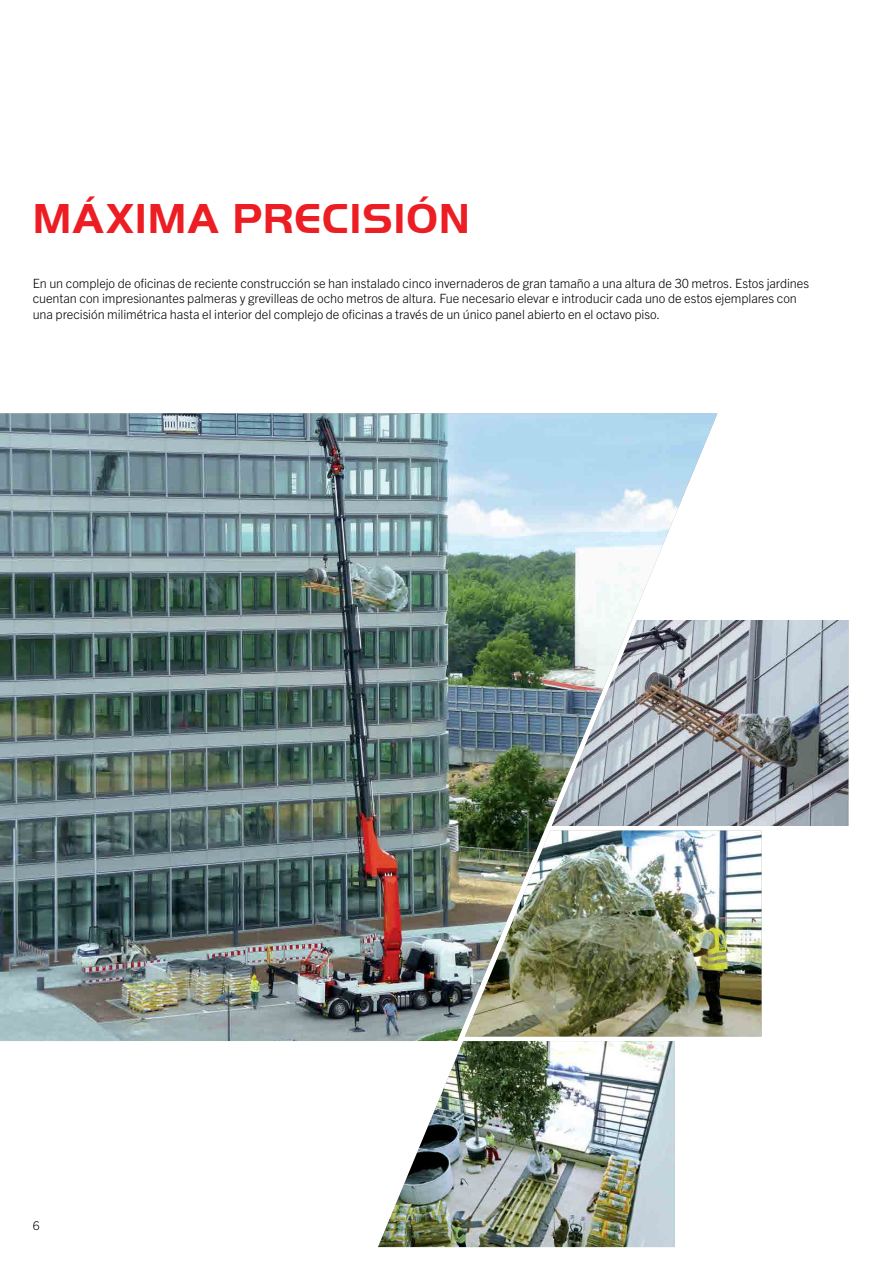
<style>
.page{position:relative;width:893px;height:1263px;background:#fff}
.page>*{position:absolute;margin:0;border:0;box-sizing:border-box;transform-origin:0 0}
._01_Headline_Palf_29{font:700 43.5px "Palfinger Handel Gothic";letter-spacing:.02em;color:#ed1d24}
._03_Subheadline-Copy{font:300 12.75px/15.8px "Trade Gothic Next LT Pro";letter-spacing:-.005em;color:#000}
.t1{font:300 12px "Trade Gothic Next LT Pro";color:#000}
</style>
<div class="page">
<img style="left:0;top:413px;width:717px;height:628px">
<img style="left:552px;top:620px;width:296px;height:206px">
<img style="left:465px;top:830px;width:296px;height:206px">
<img style="left:378px;top:1041px;width:297px;height:206px">
<p class="_01_Headline_Palf_29" style="left:33px;top:194px;width:439px">MÁXIMA PRECISIÓN</p>
<p class="_03_Subheadline-Copy" style="left:33px;top:274px;width:778px">En un complejo de oficinas de reciente construcción se han instalado cinco invernaderos de gran tamaño a una altura de 30 metros. Estos jardines cuentan con impresionantes palmeras y grevilleas de ocho metros de altura. Fue necesario elevar e introducir cada uno de estos ejemplares con una precisión milimétrica hasta el interior del complejo de oficinas a través de un único panel abierto en el octavo piso.</p>
<p class="t1" style="left:33px;top:1217px;width:8px">6</p>
</div>
